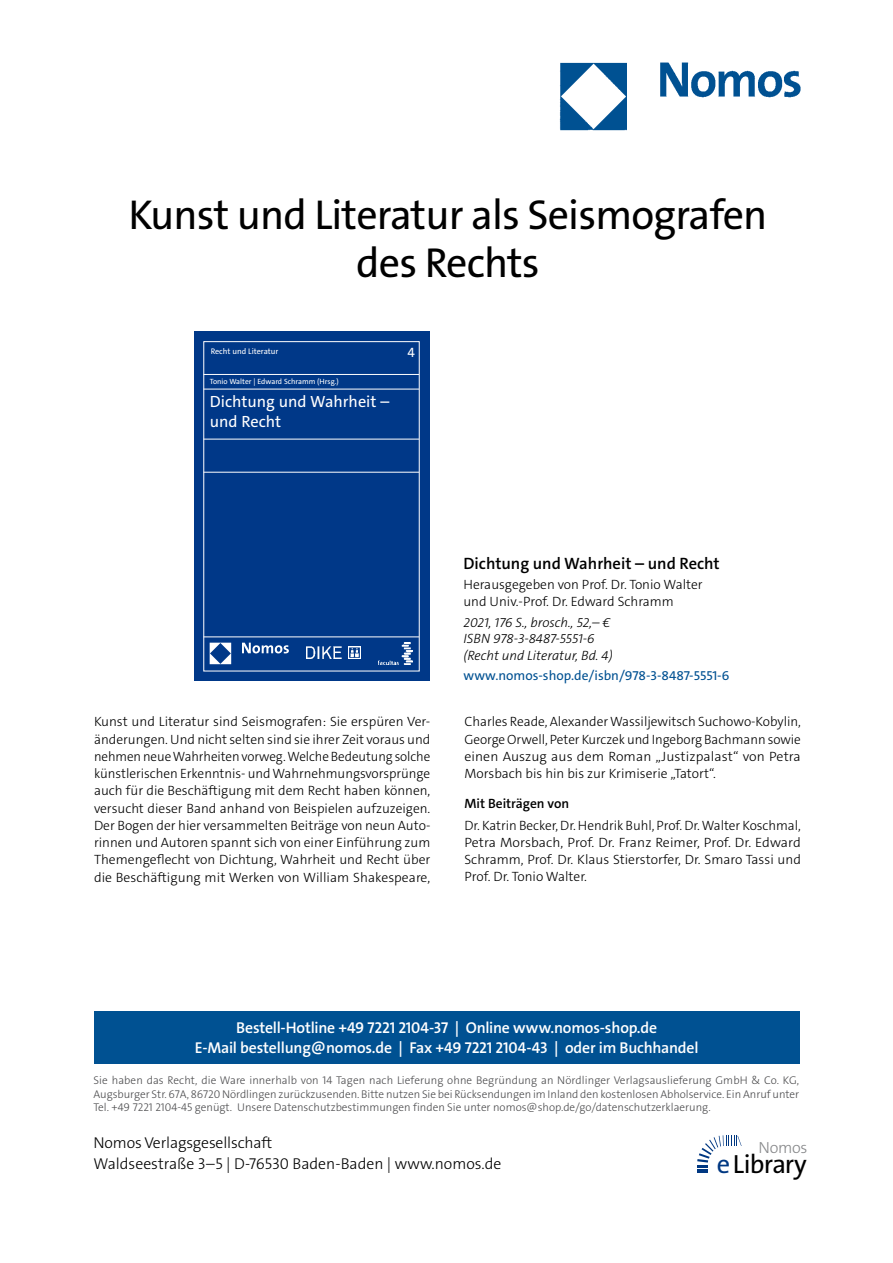
<style>
.page{position:relative;width:893px;height:1263px;background:#fff}
.page>*{position:absolute;margin:0;border:0;box-sizing:border-box;transform-origin:0 0}
.t1{font:42px/48px "The Sans Os F";letter-spacing:-.02em;color:#000;text-align:center}
.t2{font:26.4px "The Sans Os F";letter-spacing:-.03em;color:#000}
.t3{font:600 16.5px "The Sans C5";color:#000}
.t4{font:16.35px/19.5px "The Sans C5";color:#fff}
.t5{font:300 16.2px "The Sans Os F";letter-spacing:-.02em;color:#87888a}
.t6{font:600 15.75px/21px "The Sans Os F";letter-spacing:-.01em;color:#fff;text-align:center}
.t7{font:300 15.75px/21px "The Sans Os F";color:#000}
.t8{font:300 13.5px/17.2px "The Sans C5";color:#000;text-align:justify}
.t9{font:italic 300 13.5px/16.5px "The Sans C5";color:#000}
.t10{font:13.5px "The Sans C5";color:#005192}
.t11{font:600 13.5px "The Sans C5";color:#000}
.t12{font:13.5px "The Sans C5";color:#fff}
.t13{font:300 11.25px/13.5px "The Sans Os F";color:#4b4b4d;text-align:justify}
.t14{font:8.1px "The Sans C5";color:#fff}
.t15{font:7.65px "The Sans C5";color:#fff}
.s1{color:#003882}
</style>
<div class="page">
<img style="left:559px;top:62px;width:242px;height:69px">
<div style="left:94px;top:1011px;width:705px;height:52px;background:#005192"></div>
<svg style="left:697px;top:1135px;width:45px;height:38px"></svg>
<div style="left:194px;top:331px;width:236px;height:349px;background:#003888"></div>
<hr style="left:203px;top:374px;width:216px;height:1px;background:#fff">
<hr style="left:203px;top:439px;width:216px;height:1px;background:#fff">
<hr style="left:203px;top:472px;width:216px;height:1px;background:#fff">
<hr style="left:203px;top:637px;width:216px;height:1px;background:#fff">
<svg style="left:242px;top:643px;width:47px;height:10px"></svg>
<svg style="left:210px;top:643px;width:21px;height:21px"></svg>
<hr style="left:203px;top:389px;width:216px;height:1px;background:#fff">
<img style="left:378px;top:642px;width:35px;height:22px">
<img style="left:307px;top:646px;width:53px;height:13px">
<h1 class="t1" style="left:129px;top:195px;width:640px">Kunst und Literatur als Seismografen des Rechts</h1>
<p class="t14" style="left:211px;top:346px;width:69px">Recht und Literatur</p>
<p class="t12" style="left:408px;top:344px;width:9px">4</p>
<p class="t15" style="left:210px;top:376px;width:131px">Tonio Walter | Edward Schramm (Hrsg.)</p>
<p class="t4" style="left:210px;top:392px;width:181px">Dichtung und Wahrheit – und Recht</p>
<p class="t3" style="left:463px;top:552px;width:258px">Dichtung und Wahrheit – und Recht</p>
<p class="t8" style="left:463px;top:577px;width:241px;line-height:16.5px">Herausgegeben von Prof. Dr. Tonio Walter und Univ.-Prof. Dr. Edward Schramm</p>
<p class="t9" style="left:463px;top:614px;width:151px">2021, 176 S., brosch., 52,– €<br>ISBN 978-3-8487-5551-6 (Recht und Literatur, Bd. 4)</p>
<p class="t10" style="left:463px;top:667px;width:267px">www.nomos-shop.de/isbn/978-3-8487-5551-6</p>
<p class="t8" style="left:94px;top:713px;width:338px">Kunst und Literatur sind Seismografen: Sie erspüren Ver&shy;änderungen. Und nicht selten sind sie ihrer Zeit voraus und nehmen neue Wahrheiten vorweg. Welche Bedeutung solche künstlerischen Erkenntnis- und Wahrnehmungsvorsprünge auch für die Beschäftigung mit dem Recht haben können, versucht dieser Band anhand von Beispielen aufzuzeigen.<br>Der Bogen der hier versammelten Beiträge von neun Auto&shy;rinnen und Autoren spannt sich von einer Einführung zum Themengeflecht von Dichtung, Wahrheit und Recht über die Beschäftigung mit Werken von William Shakespeare,</p>
<p class="t8" style="left:464px;top:713px;width:338px">Charles Reade, Alexander Wassiljewitsch Suchowo-Kobylin, George Orwell, Peter Kurczek und Ingeborg Bachmann sowie einen Auszug aus dem Roman „Justizpalast“ von Petra Morsbach bis hin bis zur Krimiserie „Tatort“.</p>
<p class="t11" style="left:464px;top:795px;width:106px">Mit Beiträgen von</p>
<p class="t8" style="left:464px;top:816px;width:338px">Dr. Katrin Becker, Dr. Hendrik Buhl, Prof. Dr. Walter Koschmal, Petra Morsbach, Prof. Dr. Franz Reimer, Prof. Dr. Edward Schramm, Prof. Dr. Klaus Stierstorfer, Dr. Smaro Tassi und Prof. Dr. Tonio Walter.</p>
<p class="t6" style="left:195px;top:1017px;width:505px">Bestell-Hotline +49 7221 2104-37 | Online www.nomos-shop.de<br>E-Mail bestellung@nomos.de | Fax +49 7221 2104-43 | oder im Buchhandel</p>
<p class="t13" style="left:94px;top:1074px;width:707px">Sie haben das Recht, die Ware innerhalb von 14 Tagen nach Lieferung ohne Begründung an Nördlinger Verlagsauslieferung GmbH &amp; Co. KG, Augsburger Str. 67A, 86720 Nördlingen zurückzusenden. Bitte nutzen Sie bei Rücksendungen im Inland den kostenlosen Abholservice. Ein Anruf unter Tel. +49 7221 2104-45 genügt. Unsere Datenschutzbestimmungen finden Sie unter nomos@shop.de/go/datenschutzerklaerung.</p>
<p class="t7" style="left:94px;top:1133px;width:409px">Nomos Verlagsgesellschaft<br>Waldseestraße 3–5 | D-76530 Baden-Baden | www.nomos.de</p>
<p class="t5" style="left:758px;top:1137px;width:51px">Nomos</p>
<h2 class="t2" style="left:717px;top:1153px;width:91px"><span class="s1">e</span>Library</h2>
</div>
